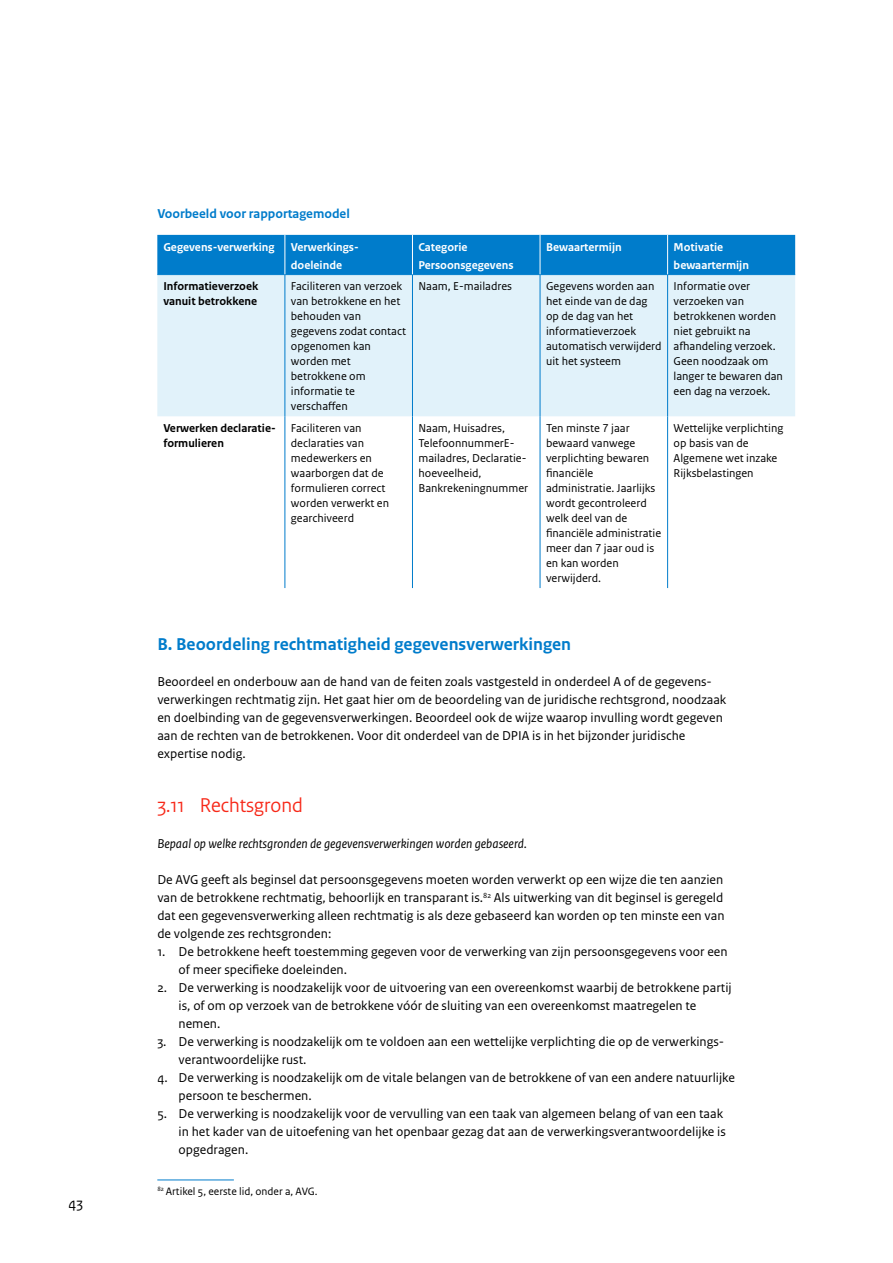
<style>
.page{position:relative;width:893px;height:1263px;background:#fff}
.page>*{position:absolute;margin:0;border:0;box-sizing:border-box;transform-origin:0 0}
.H3_04_RO_Paragraafkop_Sans{font:21px "Rijksoverheid Sans Heading";color:#f72717}
.P_RO_Tussenkop_Sans{font:700 18px "Rijksoverheid Sans Text";color:#007ccb}
.t1{font:15px "Rijksoverheid Sans Text";color:#000}
.P_10_RO_Broodtekst_Sans{font:13.5px/18px "Rijksoverheid Sans Text";color:#000}
.P_10_RO_Broodtekst_Sans-2{font:italic 13.5px "Rijksoverheid Sans Text";color:#000}
.Figuurtitel{font:700 13.5px "Rijksoverheid Sans Text";color:#007ccb}
._32_RO_Tabel_Broodtekst{font:12px/15px "Rijksoverheid Sans Text";color:#000}
._30_RO_Tabel_Kop{font:700 12px/18px "Rijksoverheid Sans Text";color:#fff}
._32_RO_Tabel_Broodtekst-2{font:700 12px/15px "Rijksoverheid Sans Text";color:#000}
._14_RO_Voetnoot{font:11.25px "Rijksoverheid Sans Text";color:#000}
</style>
<div class="page">
<div style="left:157px;top:235px;width:638px;height:39px;background:#007ccb"></div>
<div style="left:157px;top:275px;width:638px;height:141px;background:#e1f2fa"></div>
<hr style="left:285px;top:275px;width:1px;height:141px;background:#007ccb">
<hr style="left:412px;top:275px;width:1px;height:141px;background:#007ccb">
<hr style="left:540px;top:275px;width:1px;height:141px;background:#007ccb">
<hr style="left:667px;top:275px;width:1px;height:141px;background:#007ccb">
<hr style="left:285px;top:416px;width:1px;height:172px;background:#007ccb">
<hr style="left:412px;top:416px;width:1px;height:172px;background:#007ccb">
<hr style="left:540px;top:416px;width:1px;height:172px;background:#007ccb">
<hr style="left:667px;top:416px;width:1px;height:172px;background:#007ccb">
<hr style="left:157px;top:274px;width:128px;height:1px;background:#007ccb">
<hr style="left:285px;top:274px;width:127px;height:1px;background:#007ccb">
<hr style="left:412px;top:274px;width:128px;height:1px;background:#007ccb">
<hr style="left:540px;top:274px;width:128px;height:1px;background:#007ccb">
<hr style="left:668px;top:274px;width:127px;height:1px;background:#007ccb">
<hr style="left:285px;top:235px;width:1px;height:39px;background:#fff">
<hr style="left:412px;top:235px;width:1px;height:39px;background:#fff">
<hr style="left:540px;top:235px;width:1px;height:39px;background:#fff">
<hr style="left:667px;top:235px;width:1px;height:39px;background:#fff">
<hr style="left:157px;top:1179px;width:77px;height:1px;background:#007ccb">
<p class="t1" style="left:69px;top:1194px;width:16px">43</p>
<p class="Figuurtitel" style="left:157px;top:206px;width:194px">Voorbeeld voor rapportagemodel</p>
<p class="_30_RO_Tabel_Kop" style="left:163px;top:238px;width:113px">Gegevens-verwerking</p>
<p class="_30_RO_Tabel_Kop" style="left:291px;top:238px;width:69px">Verwerkings&shy;doeleinde</p>
<p class="_30_RO_Tabel_Kop" style="left:418px;top:238px;width:97px">Categorie<br>Persoonsgegevens</p>
<p class="_30_RO_Tabel_Kop" style="left:546px;top:238px;width:77px">Bewaartermijn</p>
<p class="_30_RO_Tabel_Kop" style="left:674px;top:238px;width:77px">Motivatie bewaartermijn</p>
<p class="_32_RO_Tabel_Broodtekst-2" style="left:163px;top:279px;width:97px">Informatieverzoek vanuit betrokkene</p>
<p class="_32_RO_Tabel_Broodtekst" style="left:291px;top:279px;width:117px">Faciliteren van verzoek van betrokkene en het behouden van gegevens zodat contact opgenomen kan worden met betrokkene om informatie te verschaffen</p>
<p class="_32_RO_Tabel_Broodtekst" style="left:418px;top:279px;width:95px">Naam, E-mailadres</p>
<p class="_32_RO_Tabel_Broodtekst" style="left:546px;top:279px;width:117px">Gegevens worden aan het einde van de dag op de dag van het informatieverzoek automatisch verwijderd uit het systeem</p>
<p class="_32_RO_Tabel_Broodtekst" style="left:674px;top:279px;width:111px">Informatie over verzoeken van betrokkenen worden niet gebruikt na afhandeling verzoek.<br>Geen noodzaak om langer te bewaren dan een dag na verzoek.</p>
<p class="_32_RO_Tabel_Broodtekst-2" style="left:163px;top:421px;width:114px">Verwerken declaratie&shy;formulieren</p>
<p class="_32_RO_Tabel_Broodtekst" style="left:291px;top:421px;width:100px">Faciliteren van declaraties van medewerkers en waarborgen dat de formulieren correct worden verwerkt en gearchiveerd</p>
<p class="_32_RO_Tabel_Broodtekst" style="left:418px;top:421px;width:110px">Naam, Huisadres,<br>TelefoonnummerE&shy;mailadres, Declaratie-</p>
<p class="_32_RO_Tabel_Broodtekst" style="left:546px;top:421px;width:117px">Ten minste 7 jaar bewaard vanwege verplichting bewaren financiële administratie. Jaarlijks wordt gecontroleerd welk deel van de financiële administratie meer dan 7 jaar oud is en kan worden verwijderd.</p>
<p class="_32_RO_Tabel_Broodtekst" style="left:674px;top:421px;width:111px">Wettelijke verplichting op basis van de<br>Algemene wet inzake<br>Rijksbelastingen</p>
<p class="_32_RO_Tabel_Broodtekst" style="left:418px;top:466px;width:111px">hoeveelheid,<br>Bankrekeningnummer</p>
<p class="P_RO_Tussenkop_Sans" style="left:157px;top:634px;width:415px">B. Beoordeling rechtmatigheid gegevensverwerkingen</p>
<p class="P_10_RO_Broodtekst_Sans" style="left:157px;top:673px;width:570px">Beoordeel en onderbouw aan de hand van de feiten zoals vastgesteld in onderdeel A of de gegevens&shy;verwerkingen rechtmatig zijn. Het gaat hier om de beoordeling van de juridische rechtsgrond, noodzaak en doelbinding van de gegevensverwerkingen. Beoordeel ook de wijze waarop invulling wordt gegeven aan de rechten van de betrokkenen. Voor dit onderdeel van de DPIA is in het bijzonder juridische expertise nodig.</p>
<h3 class="H3_04_RO_Paragraafkop_Sans" style="left:157px;top:793px;width:147px">3.11 Rechtsgrond</h3>
<p class="P_10_RO_Broodtekst_Sans-2" style="left:157px;top:836px;width:371px">Bepaal op welke rechtsgronden de gegevensverwerkingen worden gebaseerd.</p>
<p class="P_10_RO_Broodtekst_Sans" style="left:157px;top:871px;width:569px;text-align:justify">De AVG geeft als beginsel dat persoonsgegevens moeten worden verwerkt op een wijze die ten aanzien van de betrokkene rechtmatig, behoorlijk en transparant is.<sup>82</sup> Als uitwerking van dit beginsel is geregeld dat een gegevensverwerking alleen rechtmatig is als deze gebaseerd kan worden op ten minste een van de volgende zes rechtsgronden:</p>
<p class="P_10_RO_Broodtekst_Sans" style="left:179px;top:943px;width:551px;text-indent:-21px">1. De betrokkene heeft toestemming gegeven voor de verwerking van zijn persoonsgegevens voor een of meer specifieke doeleinden.</p>
<p class="P_10_RO_Broodtekst_Sans" style="left:179px;top:979px;width:555px;text-indent:-21px">2. De verwerking is noodzakelijk voor de uitvoering van een overeenkomst waarbij de betrokkene partij is, of om op verzoek van de betrokkene vóór de sluiting van een overeenkomst maatregelen te nemen.</p>
<p class="P_10_RO_Broodtekst_Sans" style="left:179px;top:1033px;width:547px;text-indent:-21px">3. De verwerking is noodzakelijk om te voldoen aan een wettelijke verplichting die op de verwerkings&shy;verantwoordelijke rust.</p>
<p class="P_10_RO_Broodtekst_Sans" style="left:179px;top:1069px;width:558px;text-indent:-21px">4. De verwerking is noodzakelijk om de vitale belangen van de betrokkene of van een andere natuurlijke persoon te beschermen.</p>
<p class="P_10_RO_Broodtekst_Sans" style="left:179px;top:1105px;width:549px;text-indent:-21px">5. De verwerking is noodzakelijk voor de vervulling van een taak van algemeen belang of van een taak in het kader van de uitoefening van het openbaar gezag dat aan de verwerkingsverantwoordelijke is opgedragen.</p>
<p class="_14_RO_Voetnoot" style="left:157px;top:1185px;width:162px"><sup>82</sup> Artikel 5, eerste lid, onder a, AVG.</p>
</div>
